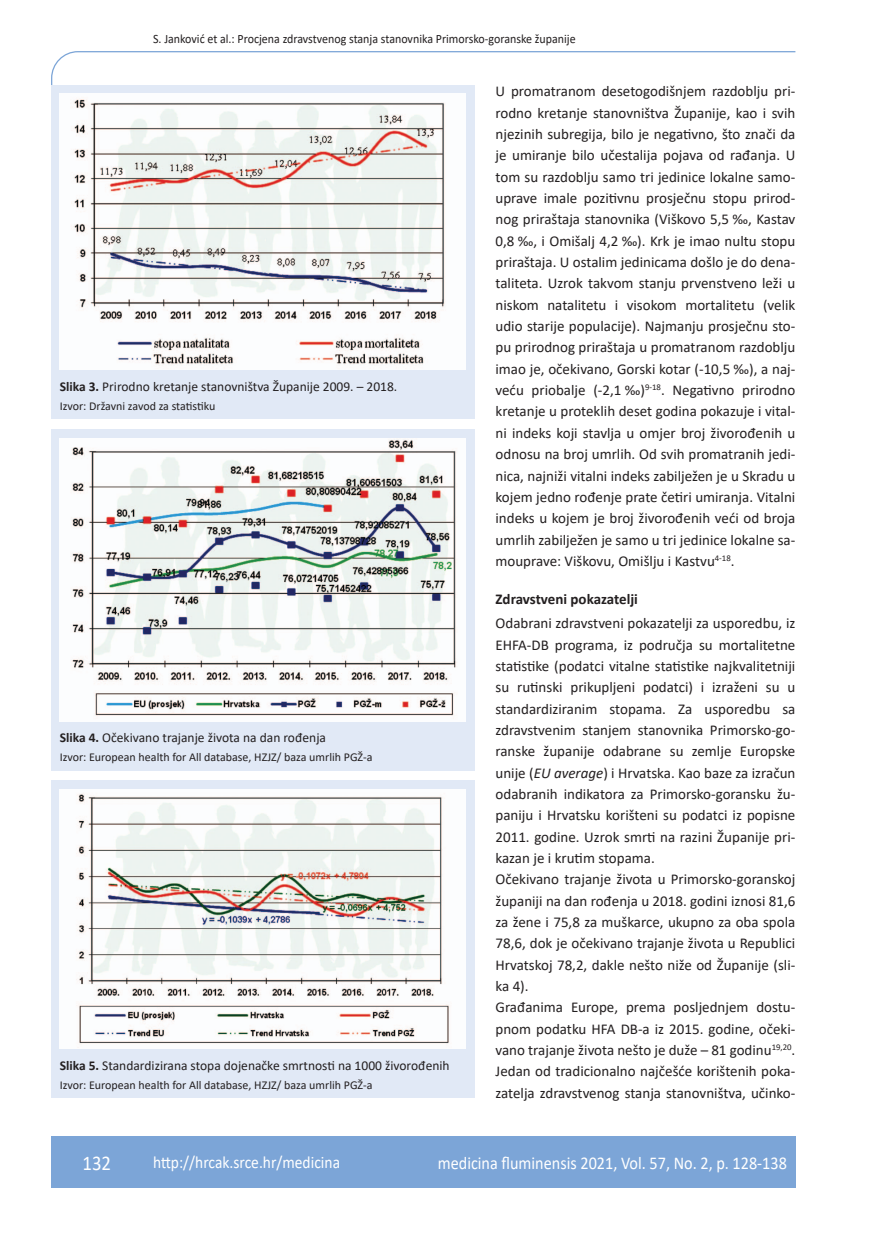
<style>
.page{position:relative;width:872px;height:1234px;background:#fff}
.page>*{position:absolute;margin:0;border:0;box-sizing:border-box;transform-origin:0 0}
.t1{font:21px "Calibri";color:#fff;scale:.9 1}
.t2{font:18px "Calibri";color:#fff;scale:.9 1}
.t3{font:17.25px "Calibri";color:#fff;scale:.9 1}
.osnovni_tekst{font:15px/21.3px "Calibri";color:#231f20;text-align:justify}
.podnaslov{font:700 15px "Calibri";color:#231f20}
.potpis_slika{font:13.5px "Calibri";color:#231f20}
.glava{font:12.75px "Calibri";color:#231f20;scale:.94 1}
.legenda{font:12px "Calibri";color:#231f20}
.s1{font-weight:700}
.s2{font-style:italic}
</style>
<div class="page">
<svg style="left:51px;top:51px;width:745px;height:275px"></svg>
<div style="left:51px;top:1135px;width:744px;height:51px;background:#7ca5d7"></div>
<div style="left:51px;top:85px;width:423px;height:333px;background:#e1e9f6"></div>
<img style="left:60px;top:93px;width:406px;height:277px">
<div style="left:51px;top:429px;width:423px;height:341px;background:#e1e9f6"></div>
<img style="left:60px;top:438px;width:406px;height:283px">
<div style="left:51px;top:780px;width:423px;height:317px;background:#e1e9f6"></div>
<img style="left:60px;top:789px;width:406px;height:259px">
<p class="glava" style="left:153px;top:29px;width:451px">S. Janković et al.: Procjena zdravstvenog stanja stanovnika Primorsko-goranske županije</p>
<p class="potpis_slika" style="left:60px;top:377px;width:339px"><span class="s1">Slika 3.</span> Prirodno kretanje stanovništva Županije 2009. – 2018.</p>
<p class="legenda" style="left:60px;top:397px;width:157px">Izvor: Državni zavod za statistiku</p>
<p class="potpis_slika" style="left:60px;top:728px;width:268px"><span class="s1">Slika 4.</span> Očekivano trajanje života na dan rođenja</p>
<p class="legenda" style="left:60px;top:748px;width:314px">Izvor: European health for All database, HZJZ/ baza umrlih PGŽ-a</p>
<p class="potpis_slika" style="left:60px;top:1055px;width:391px"><span class="s1">Slika 5.</span> Standardizirana stopa dojenačke smrtnosti na 1000 živorođenih</p>
<p class="legenda" style="left:60px;top:1076px;width:314px">Izvor: European health for All database, HZJZ/ baza umrlih PGŽ-a</p>
<p class="osnovni_tekst" style="left:495px;top:80px;width:301px">U promatranom desetogodišnjem razdoblju pri&shy;rodno kretanje stanovništva Županije, kao i svih njezinih subregija, bilo je negativno, što znači da je umiranje bilo učestalija pojava od rađanja. U tom su razdoblju samo tri jedinice lokalne samo&shy;uprave imale pozitivnu prosječnu stopu prirod&shy;nog priraštaja stanovnika (Viškovo 5,5 ‰, Kastav 0,8 ‰, i Omišalj 4,2 ‰). Krk je imao nultu stopu priraštaja. U ostalim jedinicama došlo je do dena&shy;taliteta. Uzrok takvom stanju prvenstveno leži u niskom natalitetu i visokom mortalitetu (velik udio starije populacije). Najmanju prosječnu sto&shy;pu prirodnog priraštaja u promatranom razdoblju imao je, očekivano, Gorski kotar (-10,5 ‰), a naj&shy;veću priobalje (-2,1 ‰)<sup>9-18</sup>. Negativno prirodno kretanje u proteklih deset godina pokazuje i vital&shy;ni indeks koji stavlja u omjer broj živorođenih u odnosu na broj umrlih. Od svih promatranih jedi&shy;nica, najniži vitalni indeks zabilježen je u Skradu u kojem jedno rođenje prate četiri umiranja. Vitalni indeks u kojem je broj živorođenih veći od broja umrlih zabilježen je samo u tri jedinice lokalne sa&shy;mouprave: Viškovu, Omišlju i Kastvu<sup>4-18</sup>.</p>
<p class="podnaslov" style="left:495px;top:588px;width:144px">Zdravstveni pokazatelji</p>
<p class="osnovni_tekst" style="left:495px;top:612px;width:301px">Odabrani zdravstveni pokazatelji za usporedbu, iz EHFA-DB programa, iz područja su mortalitetne statistike (podatci vitalne statistike najkvalitetniji su rutinski prikupljeni podatci) i izraženi su u standardiziranim stopama. Za usporedbu sa zdravstvenim stanjem stanovnika Primorsko-go&shy;ranske županije odabrane su zemlje Europske unije (<span class="s2">EU average</span>) i Hrvatska. Kao baze za izračun odabranih indikatora za Primorsko-goransku žu&shy;paniju i Hrvatsku korišteni su podatci iz popisne 2011. godine. Uzrok smrti na razini Županije pri&shy;kazan je i krutim stopama.</p>
<p class="osnovni_tekst" style="left:495px;top:868px;width:301px">Očekivano trajanje života u Primorsko-goranskoj županiji na dan rođenja u 2018. godini iznosi 81,6 za žene i 75,8 za muškarce, ukupno za oba spola 78,6, dok je očekivano trajanje života u Republici Hrvatskoj 78,2, dakle nešto niže od Županije (sli&shy;ka 4).</p>
<p class="osnovni_tekst" style="left:495px;top:996px;width:301px">Građanima Europe, prema posljednjem dostu&shy;pnom podatku HFA DB-a iz 2015. godine, očeki&shy;vano trajanje života nešto je duže – 81 godinu<sup>19,20</sup>.</p>
<p class="osnovni_tekst" style="left:495px;top:1060px;width:301px">Jedan od tradicionalno najčešće korištenih poka&shy;zatelja zdravstvenog stanja stanovništva, učinko-</p>
<p class="t1" style="left:82px;top:1147px;width:33px">132</p>
<p class="t3" style="left:153px;top:1149px;width:209px">http://hrcak.srce.hr/medicina</p>
<p class="t2" style="left:438px;top:1149px;width:389px">medicina fluminensis 2021, Vol. 57, No. 2, p. 128-138</p>
</div>
